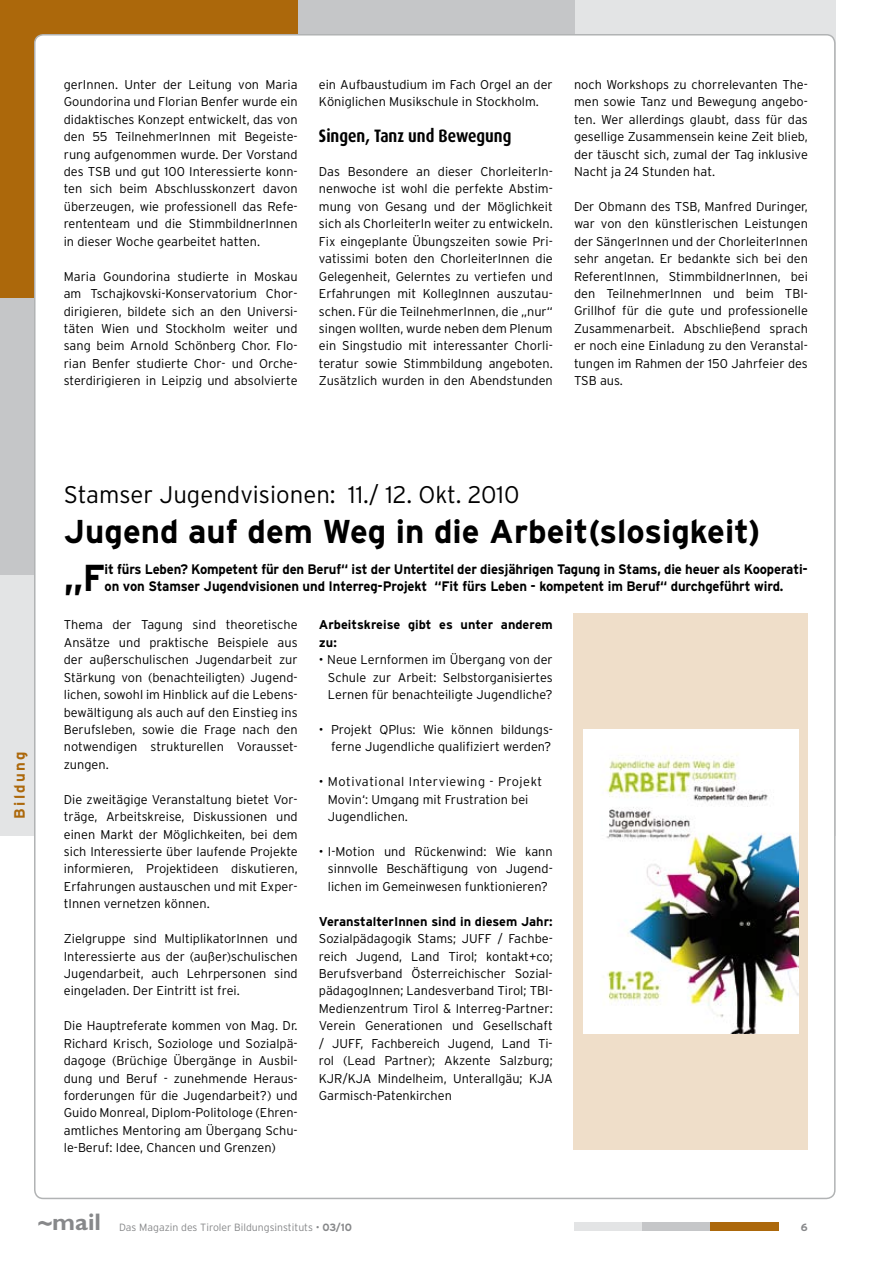
<style>
.page{position:relative;width:893px;height:1263px;background:#fff}
.page>*{position:absolute;margin:0;border:0;box-sizing:border-box;transform-origin:0 0}
.t1{font:700 37.5px "Interstate";color:#000;scale:.95 1}
.t2{font:700 33px "Interstate";color:#000}
.t3{font:300 24px "Interstate";color:#000}
.t4{font:700 24px "Gill Sans Std";color:#87888a}
.t5{font:700 18px "Dax";color:#000;scale:.85 1}
.t6{font:700 15px "Interstate";letter-spacing:.15em;color:#ac680b}
.t7{font:700 13.8px/16.5px "Interstate";letter-spacing:-.01em;color:#000;scale:.95 1}
.t8{font:300 12.75px/17.4px "Interstate";color:#000;text-align:justify}
.t9{font:700 12.75px/17.4px "Interstate";color:#000}
.t10{font:300 10.5px "Interstate";color:#87888a}
.t11{font:700 10.5px "Interstate";color:#87888a}
.s1{font-weight:700}
</style>
<div class="page">
<div style="left:0;top:0;width:836px;height:836px;background:#e3e4e5"></div>
<div style="left:0;top:0;width:574px;height:574px;background:#c5c6c8"></div>
<div style="left:0;top:0;width:298px;height:298px;background:#ac680b"></div>
<div style="left:35px;top:35px;width:800px;height:1163px;background:#fff;border-radius:9px"></div>
<div style="left:574px;top:1222px;width:204px;height:9px;background:#e3e4e5"></div>
<div style="left:642px;top:1222px;width:136px;height:9px;background:#c5c6c8"></div>
<div style="left:710px;top:1222px;width:68px;height:9px;background:#ac680b"></div>
<div style="left:574px;top:613px;width:234px;height:536px;background:#efdec9"></div>
<img style="left:583px;top:729px;width:215px;height:304px">
<p class="t8" style="left:64px;top:76px;width:235px">gerInnen. Unter der Leitung von Maria Goundorina und Florian Benfer wurde ein didaktisches Konzept entwickelt, das von den 55 TeilnehmerInnen mit Begeiste&shy;rung aufgenommen wurde. Der Vorstand des TSB und gut 100 Interessierte konn&shy;ten sich beim Abschlusskonzert davon überzeugen, wie professionell das Refe&shy;rententeam und die StimmbildnerInnen in dieser Woche gearbeitet hatten.</p>
<p class="t8" style="left:64px;top:267px;width:235px">Maria Goundorina studierte in Moskau am Tschajkovski-Konservatorium Chor&shy;dirigieren, bildete sich an den Universi&shy;täten Wien und Stockholm weiter und sang beim Arnold Schönberg Chor. Flo&shy;rian Benfer studierte Chor- und Orche&shy;sterdirigieren in Leipzig und absolvierte</p>
<p class="t8" style="left:319px;top:76px;width:235px">ein Aufbaustudium im Fach Orgel an der<br>Königlichen Musikschule in Stockholm.</p>
<h3 class="t5" style="left:319px;top:126px;width:228px">Singen, Tanz und Bewegung</h3>
<p class="t8" style="left:319px;top:163px;width:235px">Das Besondere an dieser ChorleiterIn&shy;nenwoche ist wohl die perfekte Abstim&shy;mung von Gesang und der Möglichkeit sich als ChorleiterIn weiter zu entwickeln.<br>Fix eingeplante Übungszeiten sowie Pri&shy;vatissimi boten den ChorleiterInnen die Gelegenheit, Gelerntes zu vertiefen und Erfahrungen mit KollegInnen auszutau&shy;schen. Für die TeilnehmerInnen, die „nur“ singen wollten, wurde neben dem Plenum ein Singstudio mit interessanter Chorli&shy;teratur sowie Stimmbildung angeboten.<br>Zusätzlich wurden in den Abendstunden</p>
<p class="t8" style="left:574px;top:76px;width:235px">noch Workshops zu chorrelevanten The&shy;men sowie Tanz und Bewegung angebo&shy;ten. Wer allerdings glaubt, dass für das gesellige Zusammensein keine Zeit blieb, der täuscht sich, zumal der Tag inklusive Nacht ja 24 Stunden hat.</p>
<p class="t8" style="left:574px;top:198px;width:235px">Der Obmann des TSB, Manfred Duringer, war von den künstlerischen Leistungen der SängerInnen und der ChorleiterInnen sehr angetan. Er bedankte sich bei den ReferentInnen, StimmbildnerInnen, bei den TeilnehmerInnen und beim TBI-Grillhof für die gute und professionelle Zusammenarbeit. Abschließend sprach er noch eine Einladung zu den Veranstal&shy;tungen im Rahmen der 150 Jahrfeier des TSB aus.</p>
<p class="t6" style="left:11px;top:819px;width:68px;rotate:-90deg">Bildung</p>
<h3 class="t3" style="left:64px;top:481px;width:457px">Stamser Jugendvisionen: 11./ 12. Okt. 2010</h3>
<h2 class="t2" style="left:64px;top:513px;width:698px">Jugend auf dem Weg in die Arbeit(slosigkeit)</h2>
<h1 class="t1" style="left:64px;top:557px;width:45px">„F</h1>
<p class="t7" style="left:105px;top:561px;width:742px">it fürs Leben? Kompetent für den Beruf“ ist der Untertitel der diesjährigen Tagung in Stams, die heuer als Kooperati&shy;on von Stamser Jugendvisionen und Interreg-Projekt “Fit fürs Leben - kompetent im Beruf“ durchgeführt wird.</p>
<p class="t8" style="left:64px;top:616px;width:235px">Thema der Tagung sind theoretische Ansätze und praktische Beispiele aus der außerschulischen Jugendarbeit zur Stärkung von (benachteiligten) Jugend&shy;lichen, sowohl im Hinblick auf die Lebens&shy;bewältigung als auch auf den Einstieg ins Berufsleben, sowie die Frage nach den notwendigen strukturellen Vorausset&shy;zungen.</p>
<p class="t8" style="left:64px;top:790px;width:235px">Die zweitägige Veranstaltung bietet Vor&shy;träge, Arbeitskreise, Diskussionen und einen Markt der Möglichkeiten, bei dem sich Interessierte über laufende Projekte informieren, Projektideen diskutieren, Erfahrungen austauschen und mit Exper&shy;tInnen vernetzen können.</p>
<p class="t8" style="left:64px;top:930px;width:235px">Zielgruppe sind MultiplikatorInnen und Interessierte aus der (außer)schulischen Jugendarbeit, auch Lehrpersonen sind eingeladen. Der Eintritt ist frei.</p>
<p class="t8" style="left:64px;top:1017px;width:235px">Die Hauptreferate kommen von Mag. Dr.<br>Richard Krisch, Soziologe und Sozialpä&shy;dagoge (Brüchige Übergänge in Ausbil&shy;dung und Beruf - zunehmende Heraus&shy;forderungen für die Jugendarbeit?) und Guido Monreal, Diplom-Politologe (Ehren&shy;amtliches Mentoring am Übergang Schu&shy;le-Beruf: Idee, Chancen und Grenzen)</p>
<p class="t9" style="left:319px;top:616px;width:235px">Arbeitskreise gibt es unter anderem zu:</p>
<p class="t8" style="left:328px;top:651px;width:226px;text-indent:-9px">• Neue Lernformen im Übergang von der Schule zur Arbeit: Selbstorganisiertes Lernen für benachteiligte Jugendliche?</p>
<p class="t8" style="left:319px;top:720px;width:235px;text-align:right">• Projekt QPlus: Wie können bildungs&shy;ferne Jugendliche qualifiziert werden?</p>
<p class="t8" style="left:328px;top:773px;width:216px;text-align:left;text-indent:-9px">• Motivational Interviewing - Projekt<br>Movin‘: Umgang mit Frustration bei<br>Jugendlichen.</p>
<p class="t8" style="left:328px;top:843px;width:226px;text-indent:-9px">• I-Motion und Rückenwind: Wie kann sinnvolle Beschäftigung von Jugend&shy;lichen im Gemeinwesen funktionieren?</p>
<p class="t9" style="left:319px;top:912px;width:235px">VeranstalterInnen sind in diesem Jahr:</p>
<p class="t8" style="left:319px;top:930px;width:235px">Sozialpädagogik Stams; JUFF / Fachbe&shy;reich Jugend, Land Tirol; kontakt+co; Berufsverband Österreichischer Sozial&shy;pädagogInnen; Landesverband Tirol; TBI-Medienzentrum Tirol &amp; Interreg-Partner:<br>Verein Generationen und Gesellschaft / JUFF, Fachbereich Jugend, Land Ti&shy;rol (Lead Partner); Akzente Salzburg; KJR/KJA Mindelheim, Unterallgäu; KJA Garmisch-Patenkirchen</p>
<h3 class="t4" style="left:38px;top:1208px;width:64px">~mail</h3>
<p class="t10" style="left:119px;top:1221px;width:234px">Das Magazin des Tiroler Bildungsinstituts • <span class="s1">03/10</span></p>
<p class="t11" style="left:801px;top:1221px;width:8px">6</p>
</div>
